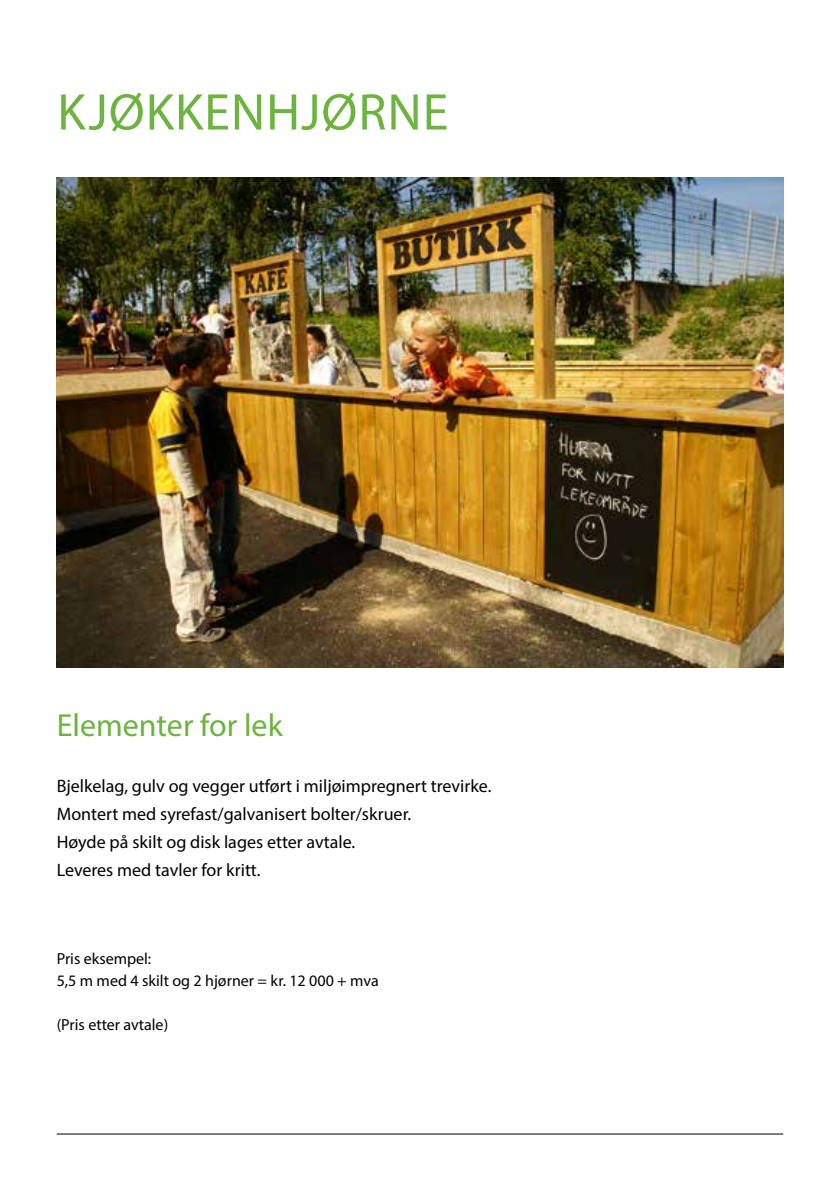
<style>
.page{position:relative;width:840px;height:1191px;background:#fff}
.page>*{position:absolute;margin:0;border:0;box-sizing:border-box;transform-origin:0 0}
.t1{font:52px "Myriad Pro";letter-spacing:.02em;color:#6cb33f}
.t2{font:32px "Myriad Pro";color:#6cb33f}
.t3{font:18px/28px "Myriad Pro";color:#000}
.t4{font:16px/22px "Myriad Pro";color:#000}
</style>
<div class="page">
<hr style="left:57px;top:1133px;width:725px;height:1px;background:#000">
<img style="left:57px;top:177px;width:725px;height:491px">
<h1 class="t1" style="left:57px;top:80px;width:392px">KJØKKENHJØRNE</h1>
<h2 class="t2" style="left:57px;top:706px;width:227px">Elementer for lek</h2>
<p class="t3" style="left:57px;top:772px;width:436px">Bjelkelag, gulv og vegger utført i miljøimpregnert trevirke.<br>Montert med syrefast/galvanisert bolter/skruer.<br>Høyde på skilt og disk lages etter avtale.<br>Leveres med tavler for kritt.</p>
<p class="t4" style="left:57px;top:947px;width:323px">Pris eksempel:<br>5,5 m med 4 skilt og 2 hjørner = kr. 12 000 + mva</p>
<p class="t4" style="left:57px;top:1013px;width:113px">(Pris etter avtale)</p>
</div>
